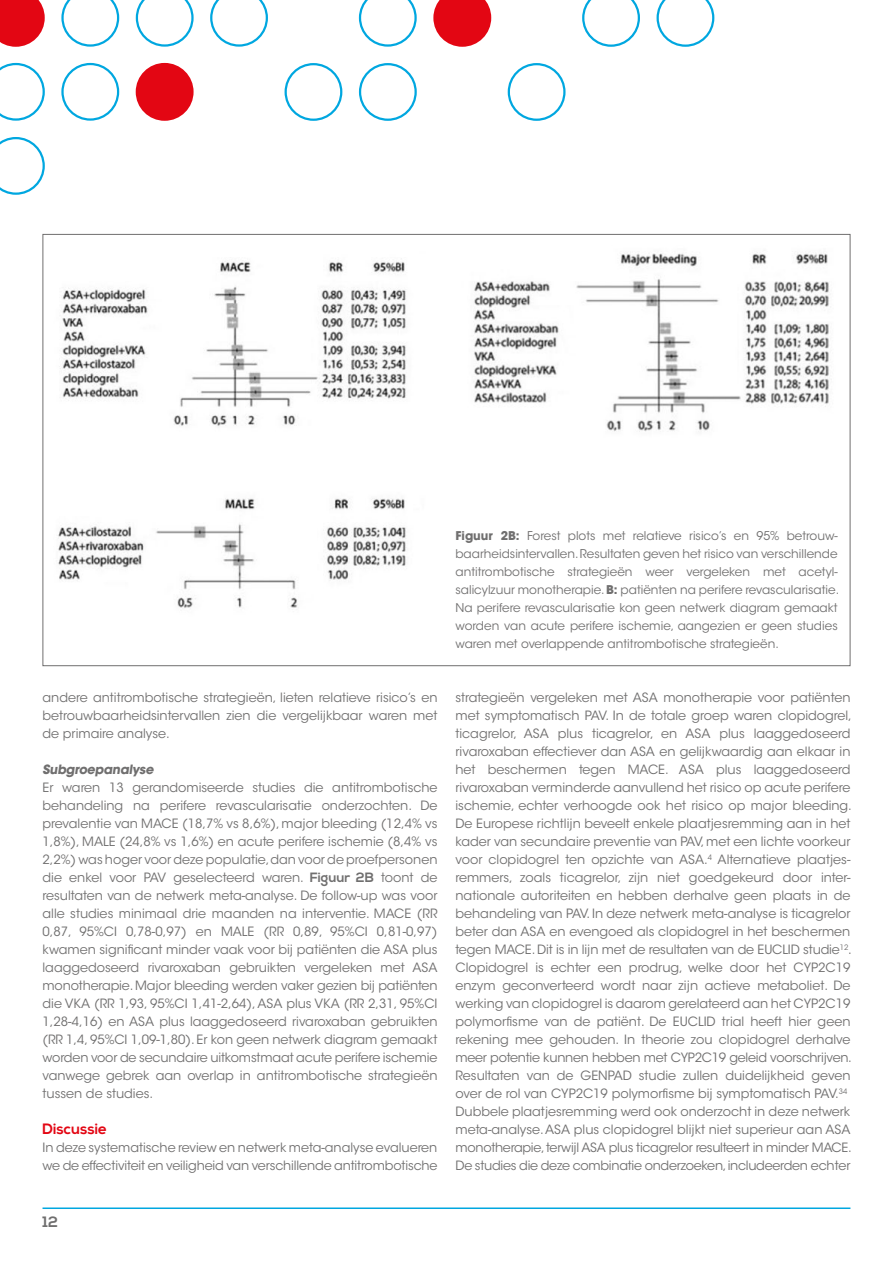
<style>
.page{position:relative;width:893px;height:1263px;background:#fff}
.page>*{position:absolute;margin:0;border:0;box-sizing:border-box;transform-origin:0 0}
.t1{font:700 15px "Nexa";color:#e30613}
.t2{font:700 15px "Nexa";color:#706f6f}
.t3{font:12.75px/18px "ITC Avant Garde Std";color:#706f6f;text-align:justify}
.t4{font:700 12.75px "ITC Avant Garde Std";color:#706f6f}
.t5{font:12px/18px "ITC Avant Garde Std";color:#706f6f}
.s1{font-family:"Nexa";font-weight:700;font-size:13.5px}
.s2{font-weight:700}
</style>
<div class="page">
<hr style="left:43px;top:1207px;width:807px;height:2px;background:#00a7e0">
<svg style="left:0;top:0;width:715px;height:47px"></svg>
<svg style="left:0;top:62px;width:566px;height:133px"></svg>
<img style="left:58px;top:252px;width:771px;height:356px">
<p class="t3" style="left:43px;top:689px;width:396px">andere antitrombotische strategieën, lieten relatieve risico’s en betrouwbaarheidsintervallen zien die vergelijkbaar waren met de primaire analyse.</p>
<p class="t4" style="left:43px;top:761px;width:115px">Subgroepanalyse</p>
<p class="t3" style="left:43px;top:779px;width:396px">Er waren 13 gerandomiseerde studies die antitrombotische behandeling na perifere revascularisatie onderzochten. De prevalentie van MACE (18,7% vs 8,6%), major bleeding (12,4% vs 1,8%), MALE (24,8% vs 1,6%) en acute perifere ischemie (8,4% vs 2,2%) was hoger voor deze populatie,dan voor de proefpersonen die enkel voor PAV geselecteerd waren. <span class="s1">Figuur 2B</span> toont de resultaten van de netwerk meta-analyse. De follow-up was voor alle studies minimaal drie maanden na interventie. MACE (RR 0,87, 95%CI 0,78-0,97) en MALE (RR 0,89, 95%CI 0,81-0,97) kwamen significant minder vaak voor bij patiënten die ASA plus laaggedoseerd rivaroxaban gebruikten vergeleken met ASA monotherapie. Major bleeding werden vaker gezien bij patiënten die VKA (RR 1,93, 95%CI 1,41-2,64), ASA plus VKA (RR 2,31, 95%CI 1,28-4,16) en ASA plus laaggedoseerd rivaroxaban gebruikten (RR 1,4, 95%CI 1,09-1,80). Er kon geen netwerk diagram gemaakt worden voor de secundaire uitkomstmaat acute perifere ischemie vanwege gebrek aan overlap in antitrombotische strategieën tussen de studies.</p>
<p class="t1" style="left:43px;top:1120px;width:66px">Discussie</p>
<p class="t3" style="left:43px;top:1139px;width:396px">In deze systematische review en netwerk meta-analyse evalueren we de effectiviteit en veiligheid van verschillende antitrombotische</p>
<p class="t2" style="left:43px;top:1213px;width:17px">12</p>
<p class="t5" style="left:455px;top:527px;width:385px"><span class="s2">Figuur 2B:</span> Forest plots met relatieve risico’s en 95% betrouw&shy;baarheidsintervallen. Resultaten geven het risico van verschillende antitrombotische strategieën weer vergeleken met acetyl&shy;salicylzuur monotherapie. <span class="s2">B:</span> patiënten na perifere revascularisatie.<br>Na perifere revascularisatie kon geen netwerk diagram gemaakt worden van acute perifere ischemie, aangezien er geen studies waren met overlappende antitrombotische strategieën.</p>
<p class="t3" style="left:455px;top:689px;width:398px;text-align:left">strategieën vergeleken met ASA monotherapie voor patiënten met symptomatisch PAV. In de totale groep waren clopidogrel, ticagrelor, ASA plus ticagrelor, en ASA plus laaggedoseerd rivaroxaban effectiever dan ASA en gelijkwaardig aan elkaar in het beschermen tegen MACE. ASA plus laaggedoseerd rivaroxaban verminderde aanvullend het risico op acute perifere ischemie, echter verhoogde ook het risico op major bleeding.<br>De Europese richtlijn beveelt enkele plaatjesremming aan in het kader van secundaire preventie van PAV, met een lichte voorkeur voor clopidogrel ten opzichte van ASA.<sup>4</sup> Alternatieve plaatjes&shy;remmers, zoals ticagrelor, zijn niet goedgekeurd door inter&shy;nationale autoriteiten en hebben derhalve geen plaats in de behandeling van PAV. In deze netwerk meta-analyse is ticagrelor beter dan ASA en evengoed als clopidogrel in het beschermen tegen MACE. Dit is in lijn met de resultaten van de EUCLID studie<sup>12</sup>.<br>Clopidogrel is echter een prodrug, welke door het CYP2C19 enzym geconverteerd wordt naar zijn actieve metaboliet. De werking van clopidogrel is daarom gerelateerd aan het CYP2C19 polymorfisme van de patiënt. De EUCLID trial heeft hier geen rekening mee gehouden. In theorie zou clopidogrel derhalve meer potentie kunnen hebben met CYP2C19 geleid voorschrijven.<br>Resultaten van de GENPAD studie zullen duidelijkheid geven over de rol van CYP2C19 polymorfisme bij symptomatisch PAV.<sup>34<br></sup>Dubbele plaatjesremming werd ook onderzocht in deze netwerk meta-analyse. ASA plus clopidogrel blijkt niet superieur aan ASA monotherapie, terwijl ASA plus ticagrelor resulteert in minder MACE.<br>De studies die deze combinatie onderzoeken, includeerden echter</p>
</div>
